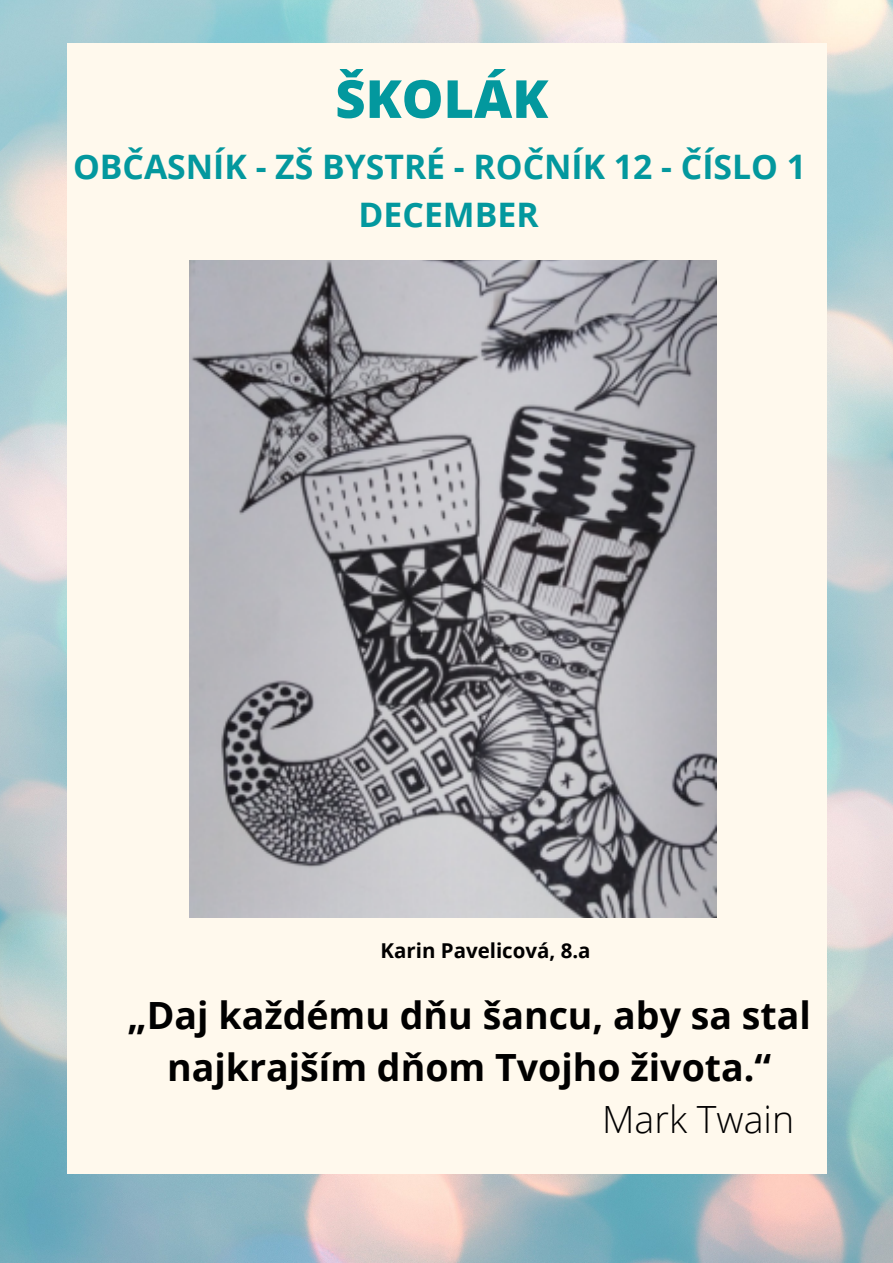
<style>
.page{position:relative;width:893px;height:1263px;background:#fff}
.page>*{position:absolute;margin:0;border:0;box-sizing:border-box;transform-origin:0 0}
.t1{font:800 52.5px "Open Sans";color:#03989e}
.t2{font:700 37.5px/52.3px "Open Sans";color:#000;text-align:center}
.t3{font:300 37.5px "Open Sans";color:#000}
.t4{font:700 33.75px/47.2px "Open Sans";color:#03989e;text-align:center}
.t5{font:700 20.48px "Open Sans";color:#000}
</style>
<div class="page">
<img style="left:0;top:0;width:893px;height:1263px">
<div style="left:67px;top:44px;width:759px;height:1130px;background:#fff9ed"></div>
<img style="left:189px;top:261px;width:527px;height:657px">
<p class="t1" style="left:335px;top:62px;width:215px">ŠKOLÁK</p>
<p class="t4" style="left:73px;top:143px;width:734px">OBČASNÍK - ZŠ BYSTRÉ - ROČNÍK 12 - ČÍSLO 1<br>DECEMBER</p>
<p class="t5" style="left:380px;top:936px;width:212px">Karin Pavelicová, 8.a</p>
<p class="t2" style="left:127px;top:988px;width:685px">„Daj každému dňu šancu, aby sa stal najkrajším dňom Tvojho života.“</p>
<p class="t3" style="left:602px;top:1093px;width:193px">Mark Twain</p>
</div>
